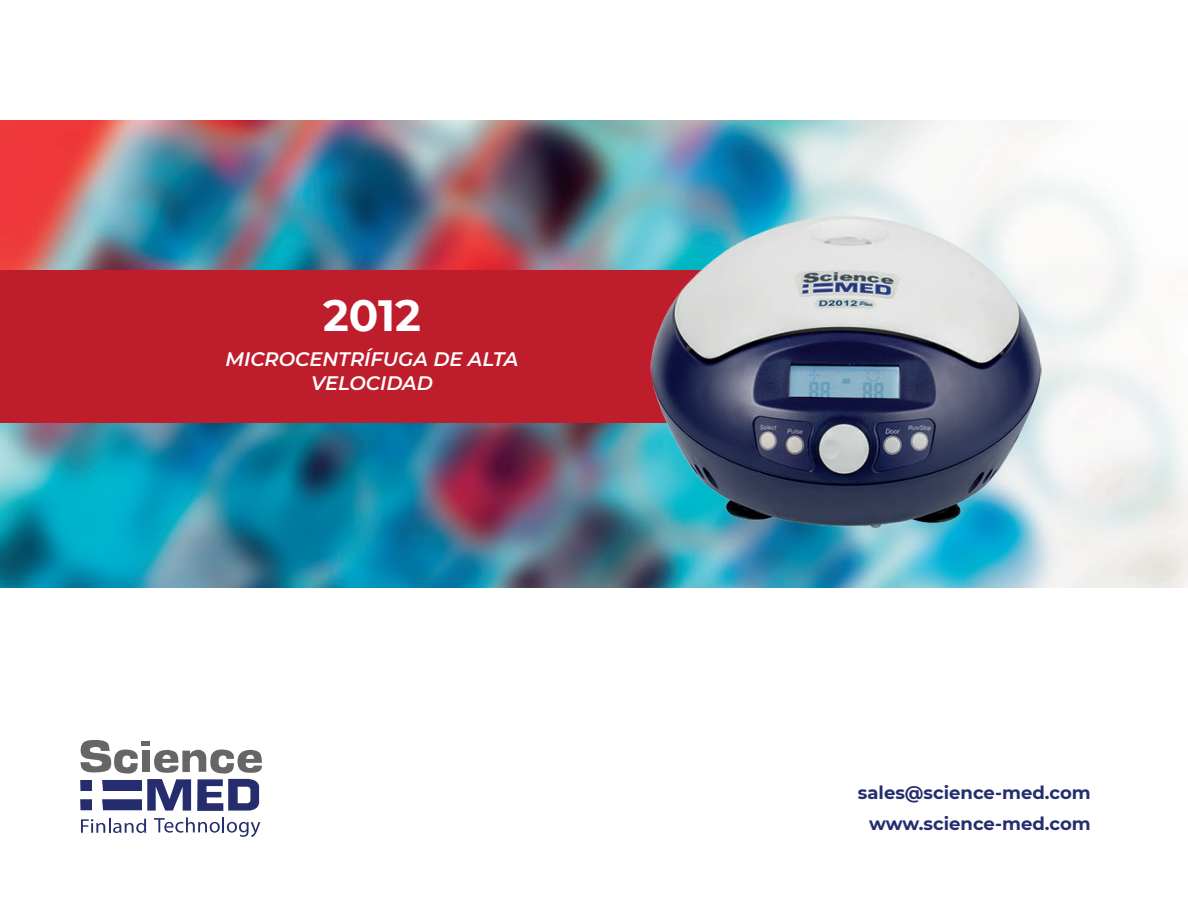
<style>
.page{position:relative;width:1188px;height:918px;background:#fff}
.page>*{position:absolute;margin:0;border:0;box-sizing:border-box;transform-origin:0 0}
.t1{font:700 43.65px "Montserrat";color:#fff}
.t2{font:italic 600 19.5px/24px "Montserrat";color:#fff;text-align:center}
.t3{font:700 18px/31.5px "Montserrat";color:#252d6e;text-align:right}
</style>
<div class="page">
<img style="left:0;top:120px;width:1188px;height:468px">
<div style="left:0;top:270px;width:800px;height:153px;background:#be1d2c"></div>
<svg style="left:81px;top:819px;width:65px;height:14px"></svg>
<svg style="left:154px;top:817px;width:106px;height:20px"></svg>
<svg style="left:80px;top:740px;width:182px;height:71px"></svg>
<img style="left:640px;top:201px;width:414px;height:342px">
<h1 class="t1" style="left:323px;top:284px;width:99px">2012</h1>
<p class="t2" style="left:226px;top:346px;width:295px">MICROCENTRÍFUGA DE ALTA<br>VELOCIDAD</p>
<p class="t3" style="left:858px;top:776px;width:234px">sales@science-med.com www.science-med.com</p>
</div>
